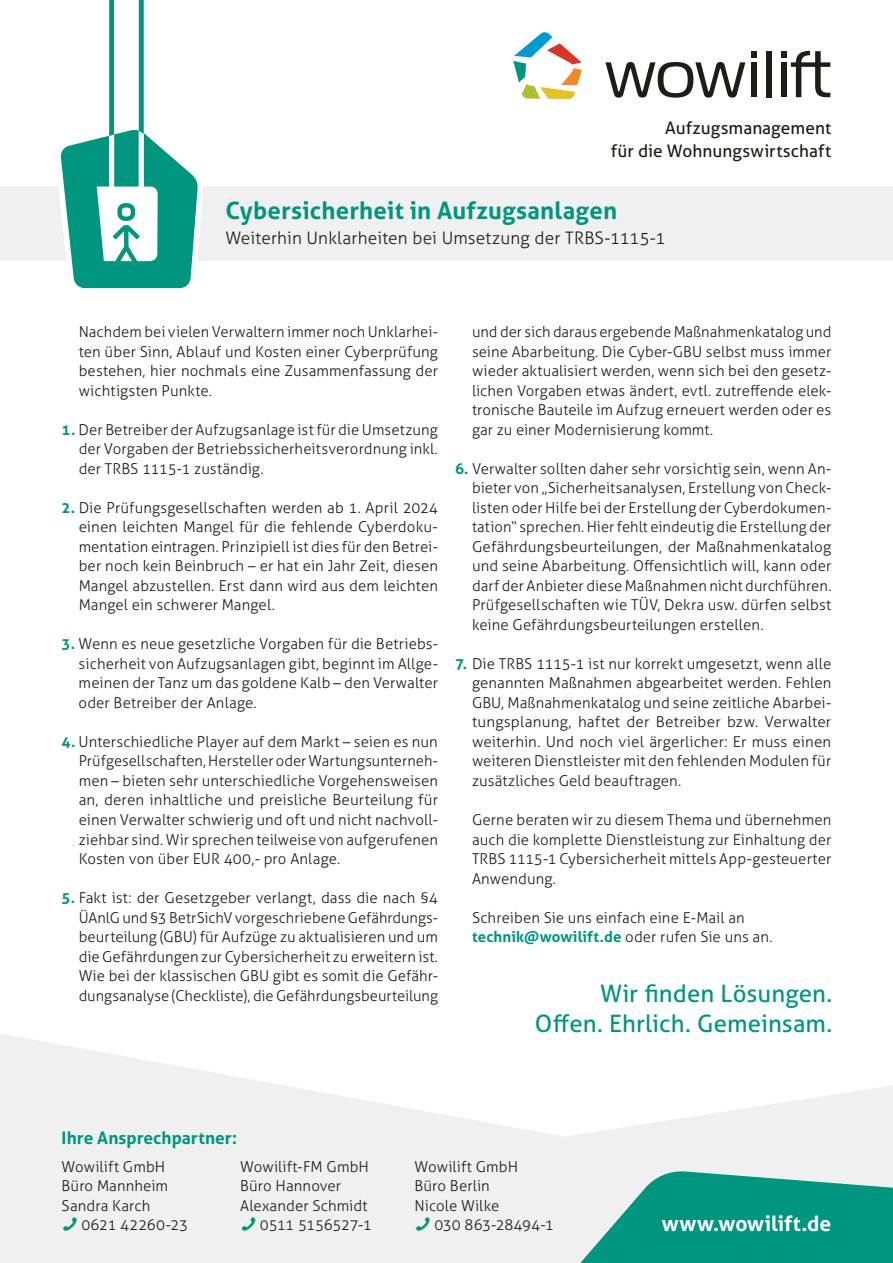
<style>
.page{position:relative;width:893px;height:1263px;background:#fff}
.page>*{position:absolute;margin:0;border:0;box-sizing:border-box;transform-origin:0 0}
.t1{font:36px "Entypo";color:#00957f}
.t2{font:24px/30px "Aller";letter-spacing:.005em;color:#00957f;text-align:right}
.t3{font:700 24px "Aller";letter-spacing:.01em;color:#00957f}
.t4{font:700 21px "Aller";color:#fff}
.t5{font:300 17.25px "Aller";letter-spacing:.005em;color:#1d1d1b}
.t6{font:17.25px/22.5px "Aller";letter-spacing:.005em;color:#1d1d1b;text-align:right}
.t7{font:700 17.25px "Aller";color:#00957f}
.t8{font:300 15px/19.5px "Aller";letter-spacing:.005em;color:#1d1d1b;text-align:justify}
.t9{font:300 15px "Aller";letter-spacing:-.015em;color:#1d1d1b}
.t10{font:300 15px "Aller";letter-spacing:-.025em;color:#1d1d1b}
.s1{font-weight:700;color:#00957f}
</style>
<div class="page">
<div style="left:0;top:186px;width:893px;height:75px;background:#f0f0f0"></div>
<svg style="left:605px;top:62px;width:140px;height:36px"></svg>
<div style="left:751px;top:62px;width:6px;height:35px;background:#1d1d1b"></div>
<svg style="left:751px;top:51px;width:6px;height:6px"></svg>
<div style="left:766px;top:51px;width:6px;height:46px;background:#1d1d1b"></div>
<svg style="left:781px;top:51px;width:49px;height:46px"></svg>
<svg style="left:513px;top:32px;width:69px;height:67px"></svg>
<svg style="left:0;top:1034px;width:893px;height:229px;fill:#f0f0f0"></svg>
<svg style="left:510px;top:1171px;width:383px;height:92px"></svg>
<div style="left:109px;top:0;width:5px;height:166px;background:#00957f"></div>
<div style="left:139px;top:0;width:5px;height:166px;background:#00957f"></div>
<svg style="left:59px;top:124px;width:144px;height:165px"></svg>
<p class="t6" style="left:611px;top:117px;width:222px">Aufzugsmanagement<br>für die Wohnungswirtschaft</p>
<h2 class="t3" style="left:225px;top:195px;width:393px">Cybersicherheit in Aufzugsanlagen</h2>
<p class="t5" style="left:225px;top:228px;width:442px">Weiterhin Unklarheiten bei Umsetzung der TRBS-1115-1</p>
<p class="t8" style="left:79px;top:322px;width:361px">Nachdem bei vielen Verwaltern immer noch Unklarhei&shy;ten über Sinn, Ablauf und Kosten einer Cyberprüfung bestehen, hier nochmals eine Zusammenfassung der wichtigsten Punkte.</p>
<p class="t8" style="left:79px;top:420px;width:361px;text-indent:-17px"><span class="s1">1.</span> Der Betreiber der Aufzugsanlage ist für die Umsetzung der Vorgaben der Betriebssicherheitsverordnung inkl. der TRBS 1115-1 zuständig.</p>
<p class="t8" style="left:79px;top:498px;width:361px;text-indent:-17px"><span class="s1">2.</span> Die Prüfungsgesellschaften werden ab 1. April 2024 einen leichten Mangel für die fehlende Cyberdoku&shy;mentation eintragen. Prinzipiell ist dies für den Betrei&shy;ber noch kein Beinbruch – er hat ein Jahr Zeit, diesen Mangel abzustellen. Erst dann wird aus dem leichten Mangel ein schwerer Mangel.</p>
<p class="t8" style="left:79px;top:634px;width:361px;text-indent:-17px"><span class="s1">3.</span> Wenn es neue gesetzliche Vorgaben für die Betriebs&shy;sicherheit von Aufzugsanlagen gibt, beginnt im Allge&shy;meinen der Tanz um das goldene Kalb – den Verwalter oder Betreiber der Anlage.</p>
<p class="t8" style="left:79px;top:732px;width:361px;text-indent:-17px"><span class="s1">4.</span> Unterschiedliche Player auf dem Markt – seien es nun Prüfgesellschaften, Hersteller oder Wartungsunterneh&shy;men – bieten sehr unterschiedliche Vorgehensweisen an, deren inhaltliche und preisliche Beurteilung für einen Verwalter schwierig und oft und nicht nachvoll&shy;ziehbar sind. Wir sprechen teilweise von aufgerufenen Kosten von über EUR 400,- pro Anlage.</p>
<p class="t8" style="left:79px;top:888px;width:361px;text-indent:-17px"><span class="s1">5.</span> Fakt ist: der Gesetzgeber verlangt, dass die nach §4<br>ÜAnlG und §3 BetrSichV vorgeschriebene Gefährdungs&shy;beurteilung (GBU) für Aufzüge zu aktualisieren und um die Gefährdungen zur Cybersicherheit zu erweitern ist.<br>Wie bei der klassischen GBU gibt es somit die Gefähr&shy;dungsanalyse (Checkliste), die Gefährdungsbeurteilung</p>
<p class="t8" style="left:472px;top:322px;width:361px">und der sich daraus ergebende Maßnahmenkatalog und seine Abarbeitung. Die Cyber-GBU selbst muss immer wieder aktualisiert werden, wenn sich bei den gesetz&shy;lichen Vorgaben etwas ändert, evtl. zutreffende elek&shy;tronische Bauteile im Aufzug erneuert werden oder es gar zu einer Modernisierung kommt.</p>
<p class="t8" style="left:472px;top:459px;width:361px;text-indent:-17px"><span class="s1">6.</span> Verwalter sollten daher sehr vorsichtig sein, wenn An&shy;bieter von „Sicherheitsanalysen, Erstellung von Check&shy;listen oder Hilfe bei der Erstellung der Cyberdokumen&shy;tation“ sprechen. Hier fehlt eindeutig die Erstellung der Gefährdungsbeurteilungen, der Maßnahmenkatalog und seine Abarbeitung. Offensichtlich will, kann oder darf der Anbieter diese Maßnahmen nicht durchführen.<br>Prüfgesellschaften wie TÜV, Dekra usw. dürfen selbst keine Gefährdungsbeurteilungen erstellen.</p>
<p class="t8" style="left:472px;top:654px;width:361px;text-indent:-17px"><span class="s1">7.</span> Die TRBS 1115-1 ist nur korrekt umgesetzt, wenn alle genannten Maßnahmen abgearbeitet werden. Fehlen GBU, Maßnahmenkatalog und seine zeitliche Abarbei&shy;tungsplanung, haftet der Betreiber bzw. Verwalter weiterhin. Und noch viel ärgerlicher: Er muss einen weiteren Dienstleister mit den fehlenden Modulen für zusätzliches Geld beauftragen.</p>
<p class="t8" style="left:472px;top:810px;width:361px">Gerne beraten wir zu diesem Thema und übernehmen auch die komplette Dienstleistung zur Einhaltung der TRBS 1115-1 Cybersicherheit mittels App-gesteuerter Anwendung.</p>
<p class="t8" style="left:472px;top:907px;width:302px">Schreiben Sie uns einfach eine E-Mail an <span class="s1">technik@wowilift.de</span> oder rufen Sie uns an.</p>
<h2 class="t2" style="left:535px;top:978px;width:299px">Wir finden Lösungen.<br>Offen. Ehrlich. Gemeinsam.</h2>
<p class="t7" style="left:62px;top:1127px;width:177px">Ihre Ansprechpartner:</p>
<p class="t8" style="left:62px;top:1156px;width:108px;text-align:left">Wowilift GmbH<br>Büro Mannheim<br>Sandra Karch</p>
<h1 class="t1" style="left:62px;top:1200px;width:19px">!</h1>
<p class="t8" style="left:81px;top:1215px;width:108px">0621 42260-23</p>
<p class="t8" style="left:240px;top:1156px;width:130px;text-align:left">Wowilift-FM GmbH<br>Büro Hannover<br>Alexander Schmidt</p>
<h1 class="t1" style="left:240px;top:1200px;width:19px">!</h1>
<p class="t10" style="left:260px;top:1216px;width:113px">0511 5156527-1</p>
<p class="t8" style="left:415px;top:1156px;width:105px;text-align:left">Wowilift GmbH<br>Büro Berlin<br>Nicole Wilke</p>
<h1 class="t1" style="left:415px;top:1200px;width:19px">!</h1>
<p class="t9" style="left:434px;top:1216px;width:121px">030 863-28494-1</p>
<h3 class="t4" style="left:662px;top:1211px;width:171px">www.wowilift.de</h3>
</div>
